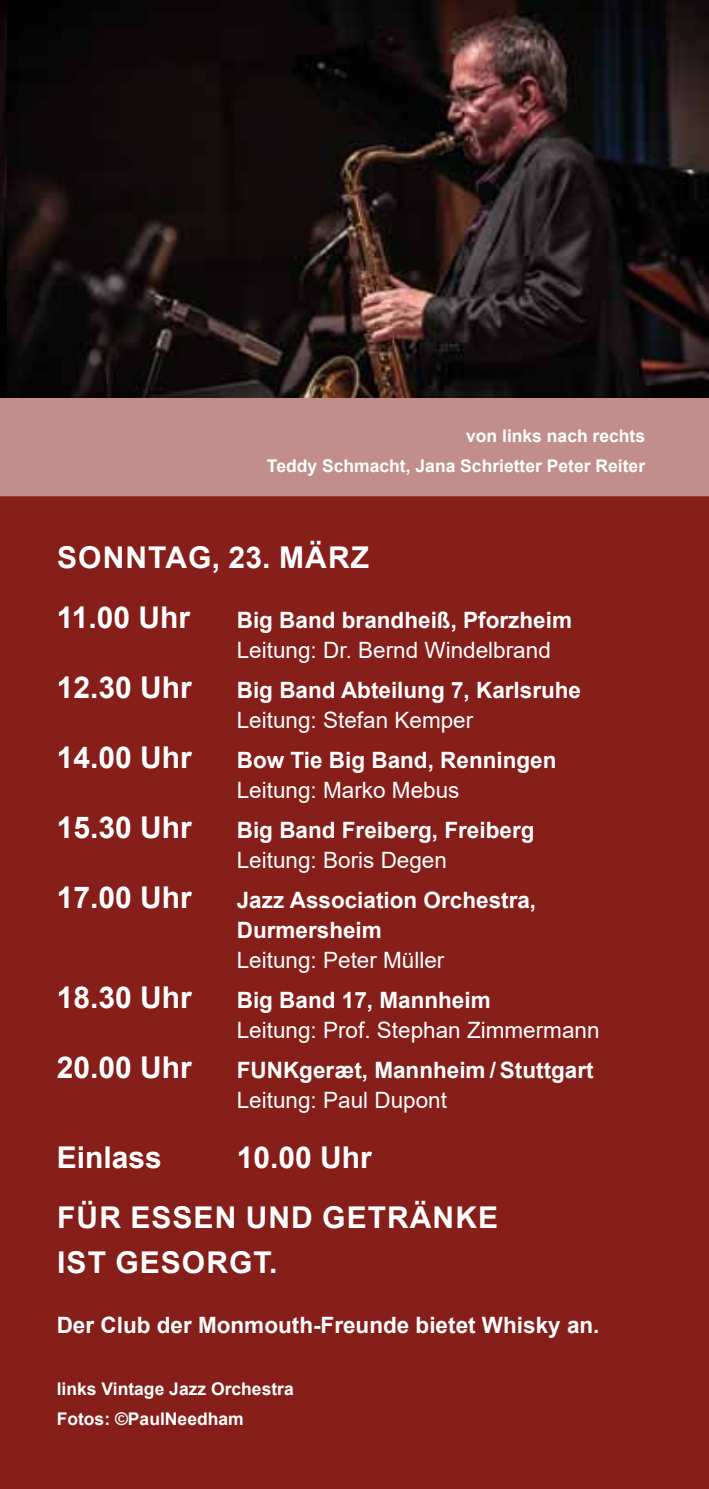
<style>
.page{position:relative;width:709px;height:1489px;background:#fff}
.page>*{position:absolute;margin:0;border:0;box-sizing:border-box;transform-origin:0 0}
.t1{font:700 30px "Arial";color:#fff}
.t2{font:700 30px/60px "Arial";letter-spacing:.035em;color:#fff}
.t3{font:700 22.5px "Arial";color:#fff}
.t4{font:22.5px "Arial";color:#fff}
.t5{font:700 17.5px/30px "Arial";color:#fff;text-align:right}
</style>
<div class="page">
<div style="left:0;top:397px;width:709px;height:1091px;background:#861e19"></div>
<div style="left:0;top:397px;width:709px;height:99px;background:#c28e8b"></div>
<img style="left:0;top:0;width:709px;height:397px">
<p class="t5" style="left:267px;top:421px;width:380px">von links nach rechts<br>Teddy Schmacht, Jana Schrietter Peter Reiter</p>
<h1 class="t2" style="left:57px;top:527px;width:314px">Sonntag, 23. März<br>11.00 Uhr</h1>
<p class="t3" style="left:237px;top:604px;width:337px">Big Band brandheiß, Pforzheim</p>
<p class="t4" style="left:237px;top:634px;width:315px">Leitung: Dr. Bernd Windelbrand</p>
<h1 class="t1" style="left:57px;top:666px;width:137px">12.30 Uhr</h1>
<p class="t3" style="left:237px;top:674px;width:346px">Big Band Abteilung 7, Karlsruhe</p>
<p class="t4" style="left:237px;top:704px;width:238px">Leitung: Stefan Kemper</p>
<h1 class="t1" style="left:57px;top:736px;width:137px">14.00 Uhr</h1>
<p class="t3" style="left:237px;top:744px;width:321px">Bow Tie Big Band, Renningen</p>
<p class="t4" style="left:237px;top:774px;width:224px">Leitung: Marko Mebus</p>
<h1 class="t1" style="left:57px;top:806px;width:137px">15.30 Uhr</h1>
<p class="t3" style="left:237px;top:814px;width:299px">Big Band Freiberg, Freiberg</p>
<p class="t4" style="left:237px;top:844px;width:212px">Leitung: Boris Degen</p>
<h1 class="t1" style="left:57px;top:876px;width:137px">17.00 Uhr</h1>
<p class="t3" style="left:237px;top:884px;width:301px">Jazz Association Orchestra,</p>
<p class="t3" style="left:57px;top:914px;width:67px">D</p>
<p class="t3" style="left:253px;top:914px;width:130px">urmersheim</p>
<p class="t4" style="left:237px;top:944px;width:209px">Leitung: Peter Müller</p>
<h1 class="t1" style="left:57px;top:976px;width:137px">18.30 Uhr</h1>
<p class="t3" style="left:237px;top:984px;width:255px">Big Band 17, Mannheim</p>
<p class="t4" style="left:237px;top:1014px;width:364px">Leitung: Prof. Stephan Zimmermann</p>
<h1 class="t1" style="left:57px;top:1046px;width:137px">20.00 Uhr</h1>
<p class="t3" style="left:237px;top:1054px;width:358px">FUNKgeræt, Mannheim / Stuttgart</p>
<p class="t4" style="left:237px;top:1084px;width:212px">Leitung: Paul Dupont</p>
<h1 class="t1" style="left:57px;top:1136px;width:107px">Einlass</h1>
<h1 class="t1" style="left:237px;top:1136px;width:137px">10.00 Uhr</h1>
<h1 class="t1" style="left:57px;top:1196px;width:116px">Für Esse</h1>
<h1 class="t1" style="left:215px;top:1196px;width:261px">n und Getränke</h1>
<h1 class="t1" style="left:57px;top:1241px;width:81px">ist ges</h1>
<h1 class="t1" style="left:182px;top:1241px;width:97px">orgt.</h1>
<p class="t3" style="left:57px;top:1309px;width:544px">Der Club der Monmouth-Freunde bietet Whisky an.</p>
<p class="t5" style="left:57px;top:1374px;width:239px;text-align:left">links Vintage Jazz Orchestra<br>Fotos: ©PaulNeedham</p>
</div>
